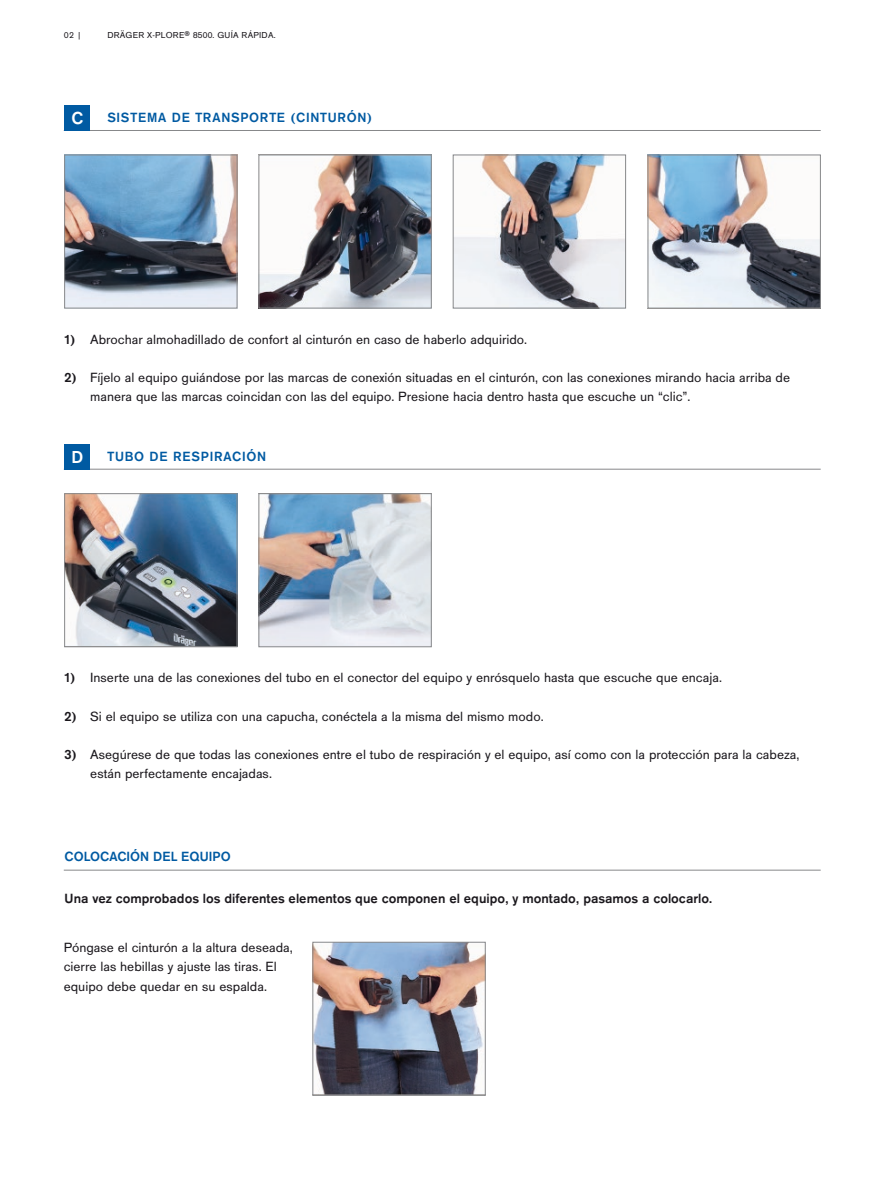
<style>
.page{position:relative;width:893px;height:1191px;background:#fff}
.page>*{position:absolute;margin:0;border:0;box-sizing:border-box;transform-origin:0 0}
.t1{font:700 18px "Draeger Sans";color:#fff}
.t2{font:13.8px/19.2px "Draeger San";color:#1a171c}
.t3{font:700 13.8px "Draeger San";color:#1a171c}
.t4{font:700 13.8px "Draeger San";letter-spacing:.05em;color:#005aa2}
.t5{font:700 13.8px "Draeger San";color:#005aa2}
.t6{font:9px "Draeger San";letter-spacing:.025em;color:#1a171c}
.t7{font:9px "Draeger San Tab";color:#1a171c}
.s1{font-weight:700}
</style>
<div class="page">
<hr style="left:64px;top:130px;width:757px;height:1px;background:#87888a">
<hr style="left:64px;top:469px;width:757px;height:1px;background:#87888a">
<div style="left:65px;top:105px;width:25px;height:26px;background:#005aa2"></div>
<div style="left:65px;top:444px;width:25px;height:25px;background:#005aa2"></div>
<img style="left:66px;top:157px;width:169px;height:149px">
<div style="left:64px;top:155px;width:173px;height:153px;border:1px solid #87888a"></div>
<img style="left:66px;top:495px;width:169px;height:150px">
<div style="left:64px;top:493px;width:173px;height:154px;border:1px solid #87888a"></div>
<img style="left:261px;top:157px;width:169px;height:149px">
<div style="left:259px;top:155px;width:173px;height:153px;border:1px solid #87888a"></div>
<img style="left:261px;top:495px;width:169px;height:150px">
<div style="left:259px;top:493px;width:173px;height:154px;border:1px solid #87888a"></div>
<img style="left:455px;top:157px;width:169px;height:149px">
<div style="left:453px;top:155px;width:173px;height:153px;border:1px solid #87888a"></div>
<img style="left:650px;top:157px;width:169px;height:149px">
<div style="left:648px;top:155px;width:173px;height:153px;border:1px solid #87888a"></div>
<hr style="left:64px;top:870px;width:757px;height:1px;background:#87888a">
<img style="left:315px;top:944px;width:169px;height:149px">
<div style="left:313px;top:942px;width:173px;height:153px;border:1px solid #87888a"></div>
<p class="t7" style="left:64px;top:30px;width:20px">02 |</p>
<p class="t6" style="left:107px;top:30px;width:170px">DRÄGER X-PLORE® 8500. GUÍA RÁPIDA.</p>
<h1 class="t1" style="left:72px;top:106px;width:13px">C</h1>
<p class="t4" style="left:107px;top:110px;width:266px">SISTEMA DE TRANSPORTE (CINTURÓN)</p>
<p class="t2" style="left:65px;top:330px;width:464px"><span class="s1">1)</span> Abrochar almohadillado de confort al cinturón en caso de haberlo adquirido.</p>
<p class="t2" style="left:90px;top:368px;width:701px;text-indent:-26px"><span class="s1">2)</span> Fíjelo al equipo guiándose por las marcas de conexión situadas en el cinturón, con las conexiones mirando hacia arriba de manera que las marcas coincidan con las del equipo. Presione hacia dentro hasta que escuche un “clic”.</p>
<h1 class="t1" style="left:71px;top:444px;width:13px">D</h1>
<p class="t4" style="left:107px;top:448px;width:160px">TUBO DE RESPIRACIÓN</p>
<p class="t2" style="left:65px;top:668px;width:659px"><span class="s1">1)</span> Inserte una de las conexiones del tubo en el conector del equipo y enrósquelo hasta que escuche que encaja.</p>
<p class="t2" style="left:65px;top:706px;width:481px"><span class="s1">2)</span> Si el equipo se utiliza con una capucha, conéctela a la misma del mismo modo.</p>
<p class="t2" style="left:90px;top:745px;width:711px;text-indent:-26px"><span class="s1">3)</span> Asegúrese de que todas las conexiones entre el tubo de respiración y el equipo, así como con la protección para la cabeza, están perfectamente encajadas.</p>
<p class="t5" style="left:65px;top:849px;width:168px">COLOCACIÓN DEL EQUIPO</p>
<p class="t3" style="left:65px;top:891px;width:649px">Una vez comprobados los diferentes elementos que componen el equipo, y montado, pasamos a colocarlo.</p>
<p class="t2" style="left:64px;top:938px;width:230px">Póngase el cinturón a la altura deseada, cierre las hebillas y ajuste las tiras. El equipo debe quedar en su espalda.</p>
</div>
